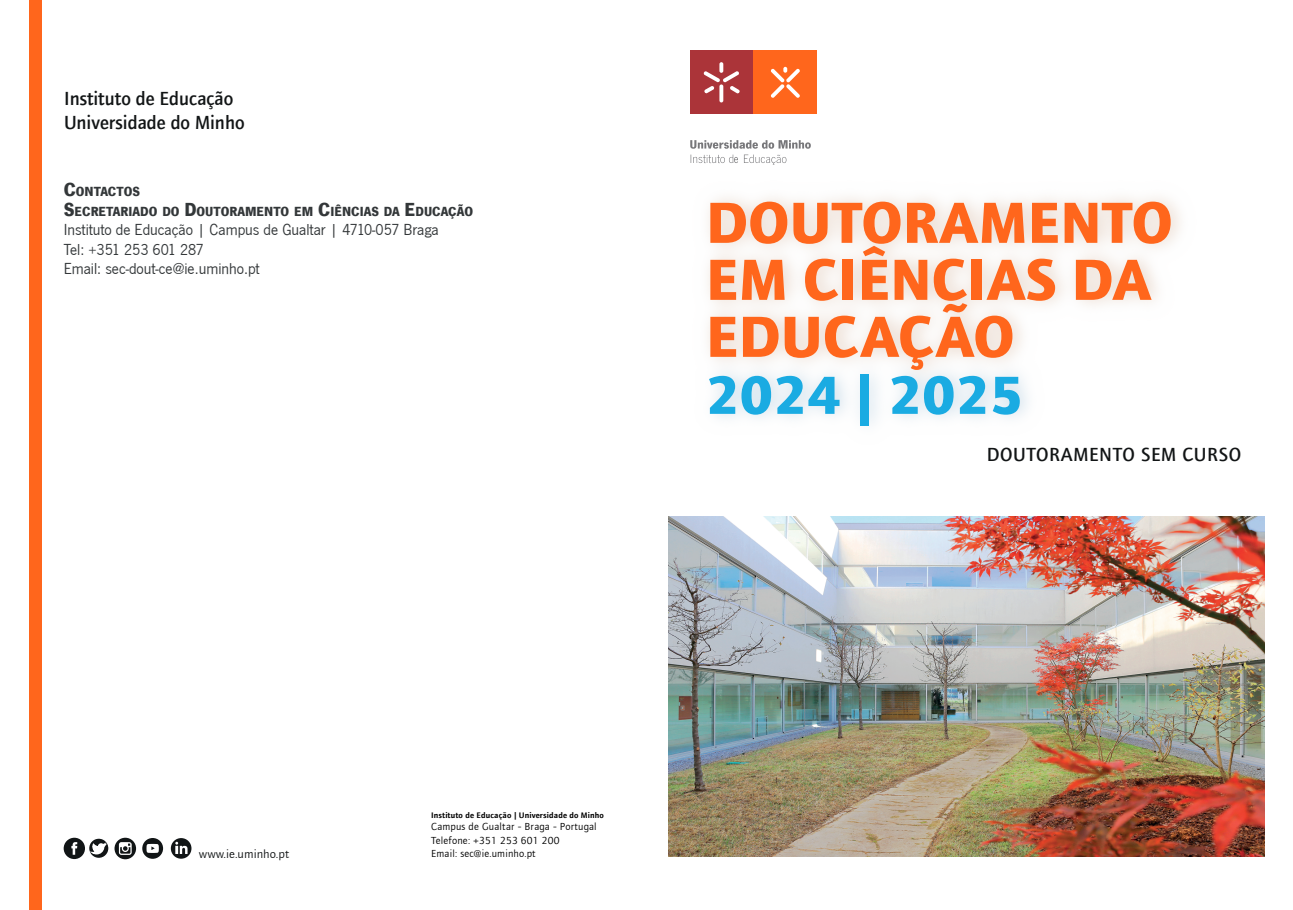
<style>
.page{position:relative;width:1293px;height:910px;background:#fff}
.page>*{position:absolute;margin:0;border:0;box-sizing:border-box;transform-origin:0 0}
.t1{font:700 60px/57px "Foundry Journal";color:#ff661c}
.t2{font:700 55.5px "Foundry Journal";letter-spacing:.015em;color:#1aabe2}
.t3{font:500 19.5px/24px "Foundry Journal";color:#121516}
.t4{font:500 19.5px "Foundry Journal";letter-spacing:.03em;color:#121516}
.t5{font:16.5px/19.5px "News Got T";color:#333739}
.t6{font:700 13.65px/19.5px "News Got T";color:#333739}
.t7{font:12px "Foundry Journal";color:#121516;scale:1.1 1}
.t8{font:10.5px/13.5px "Foundry Journal";letter-spacing:.015em;color:#000001;scale:1.04 1}
.t9{font:600 8.25px "Foundry Journal";letter-spacing:.015em;color:#000001;scale:1.04 1}
.s1{font-size:19.5px}
</style>
<div class="page">
<div style="left:690px;top:51px;width:63px;height:63px;background:#ab3439"></div>
<div style="left:753px;top:51px;width:64px;height:63px;background:#ff661c"></div>
<svg style="left:703px;top:62px;width:37px;height:40px"></svg>
<svg style="left:690px;top:140px;width:121px;height:9px"></svg>
<svg style="left:770px;top:67px;width:30px;height:31px"></svg>
<svg style="left:690px;top:155px;width:96px;height:10px"></svg>
<img style="left:669px;top:516px;width:595px;height:341px">
<div style="left:64px;top:838px;width:21px;height:21px;background:#111516;border-radius:50%"></div>
<svg style="left:71px;top:842px;width:6px;height:13px"></svg>
<svg style="left:88px;top:838px;width:21px;height:20px"></svg>
<div style="left:88px;top:837px;width:22px;height:22px;border:2px solid #fff;border-radius:50%"></div>
<svg style="left:88px;top:841px;width:19px;height:14px"></svg>
<div style="left:114px;top:838px;width:22px;height:21px;background:#111516;border-radius:50%"></div>
<svg style="left:119px;top:842px;width:13px;height:13px"></svg>
<div style="left:142px;top:838px;width:21px;height:21px;background:#111516;border-radius:50%"></div>
<svg style="left:146px;top:844px;width:13px;height:9px"></svg>
<div style="left:171px;top:838px;width:20px;height:21px;background:#111516;border-radius:50%"></div>
<svg style="left:175px;top:842px;width:12px;height:12px"></svg>
<div style="left:29px;top:0;width:13px;height:910px;background:#ff661c"></div>
<p class="t3" style="left:64px;top:86px;width:182px">Instituto de Educação<br>Universidade do Minho</p>
<p class="t6" style="left:64px;top:182px;width:411px"><span class="s1">C</span>ONTACTOS<br><span class="s1">S</span>ECRETARIADO DO <span class="s1">D</span>OUTORAMENTO EM <span class="s1">C</span>IÊNCIAS DA <span class="s1">E</span>DUCAÇÃO</p>
<p class="t5" style="left:64px;top:220px;width:376px">Instituto de Educação | Campus de Gualtar | 4710-057 Braga<br>Tel: +351 253 601 287<br>Email: sec-dout-ce@ie.uminho.pt</p>
<h1 class="t1" style="left:706px;top:193px;width:468px">DOUTORAMENTO<br>EM CIÊNCIAS DA<br>EDUCAÇÃO</h1>
<h2 class="t2" style="left:706px;top:362px;width:318px">2024 | 2025</h2>
<p class="t4" style="left:986px;top:444px;width:256px">DOUTORAMENTO SEM CURSO</p>
<p class="t7" style="left:199px;top:847px;width:84px">www.ie.uminho.pt</p>
<p class="t9" style="left:431px;top:810px;width:168px">Instituto de Educação | Universidade do Minho</p>
<p class="t8" style="left:431px;top:820px;width:161px">Campus de Gualtar - Braga - Portugal<br>Telefone: +351 253 601 200<br>Email: sec@ie.uminho.pt</p>
</div>
